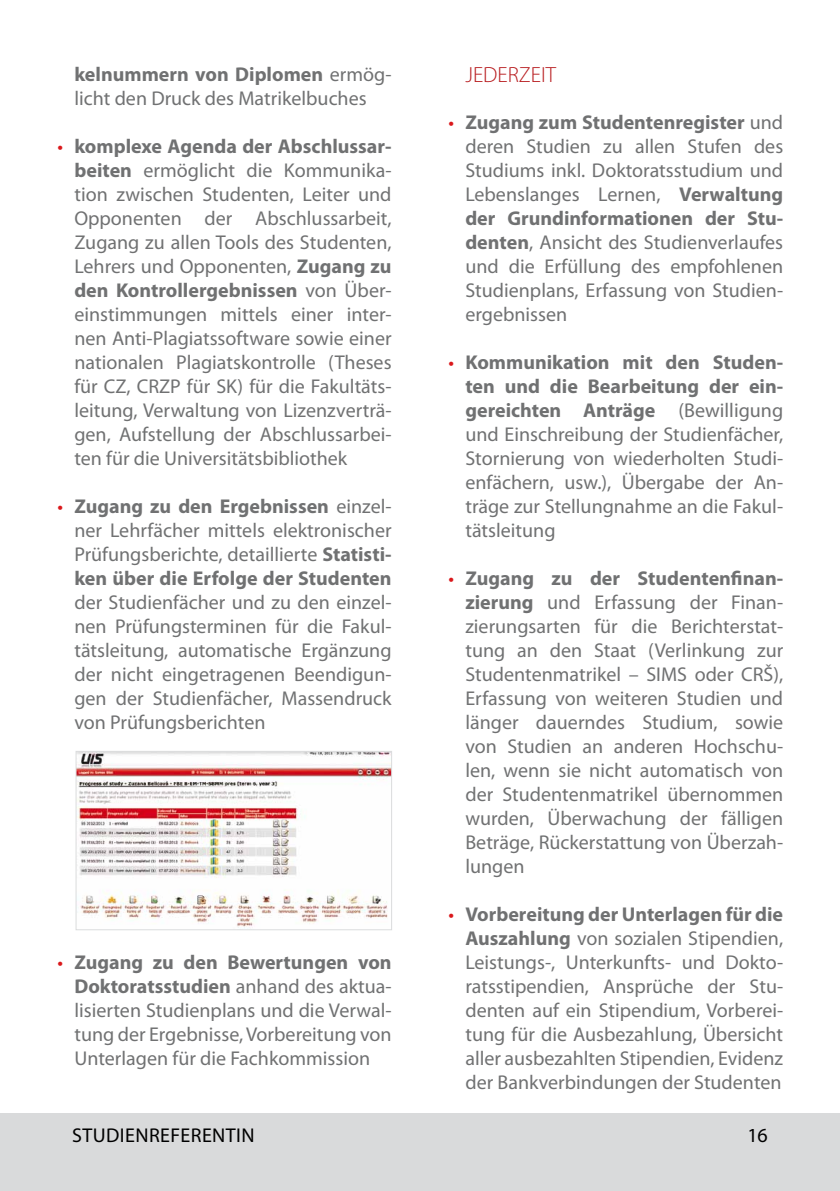
<style>
.page{position:relative;width:840px;height:1191px;background:#fff}
.page>*{position:absolute;margin:0;border:0;box-sizing:border-box;transform-origin:0 0}
.t1{font:300 22px "Myriad Pro";color:#b71a1d}
.t2{font:20px/24px "Myriad Pro";color:#707172;text-align:justify}
.t3{font:20px "Myriad Pro";color:#000}
.s1{font-weight:700}
.s2{color:#da181b}
</style>
<div class="page">
<div style="left:0;top:1113px;width:839px;height:78px;background:#d9dadb"></div>
<img style="left:77px;top:753px;width:313px;height:175px">
<div style="left:75px;top:751px;width:317px;height:179px;border:1px solid #dbdcdd"></div>
<p class="t2" style="left:74px;top:62px;width:318px"><span class="s1">kelnummern von Diplomen</span> ermög&shy;licht den Druck des Matrikelbuches</p>
<p class="t2" style="left:74px;top:134px;width:318px;text-indent:-17px"><span class="s2">•</span> <span class="s1">komplexe Agenda der Abschlussar&shy;beiten</span> ermöglicht die Kommunika&shy;tion zwischen Studenten, Leiter und Opponenten der Abschlussarbeit, Zugang zu allen Tools des Studenten, Lehrers und Opponenten, <span class="s1">Zugang zu den Kontrollergebnissen</span> von Über&shy;einstimmungen mittels einer inter&shy;nen Anti-Plagiatssoftware sowie einer nationalen Plagiatskontrolle (Theses für CZ, CRZP für SK) für die Fakultäts&shy;leitung, Verwaltung von Lizenzverträ&shy;gen, Aufstellung der Abschlussarbei&shy;ten für die Universitätsbibliothek</p>
<p class="t2" style="left:74px;top:494px;width:318px;text-indent:-17px"><span class="s2">•</span> <span class="s1">Zugang zu den Ergebnissen</span> einzel&shy;ner Lehrfächer mittels elektronischer Prüfungsberichte, detaillierte <span class="s1">Statisti&shy;ken über die Erfolge der Studenten</span></p>
<p class="t2" style="left:74px;top:590px;width:318px">der Studienfächer und zu den einzel&shy;nen Prüfungsterminen für die Fakul&shy;tätsleitung, automatische Ergänzung der nicht eingetragenen Beendigun&shy;gen der Studienfächer, Massendruck von Prüfungsberichten</p>
<p class="t2" style="left:74px;top:950px;width:318px;text-indent:-17px"><span class="s2">•</span> <span class="s1">Zugang zu den Bewertungen von Doktoratsstudien</span> anhand des aktua&shy;lisierten Studienplans und die Verwal&shy;tung der Ergebnisse, Vorbereitung von Unterlagen für die Fachkommission</p>
<p class="t1" style="left:465px;top:63px;width:92px">JEDERZEIT</p>
<p class="t2" style="left:465px;top:110px;width:319px;text-indent:-17px"><span class="s2">•</span> <span class="s1">Zugang zum Studentenregister</span> und deren Studien zu allen Stufen des Studiums inkl. Doktoratsstudium und Lebenslanges Lernen, <span class="s1">Verwaltung der Grundinformationen der Stu&shy;denten</span>, Ansicht des Studienverlaufes und die Erfüllung des empfohlenen Studienplans, Erfassung von Studien&shy;ergebnissen</p>
<p class="t2" style="left:465px;top:350px;width:319px;text-indent:-17px"><span class="s2">•</span> <span class="s1">Kommunikation mit den Studen&shy;ten und die Bearbeitung der ein&shy;gereichten Anträge</span> (Bewilligung und Einschreibung der Studienfächer, Stornierung von wiederholten Studi&shy;enfächern, usw.), Übergabe der An&shy;träge zur Stellungnahme an die Fakul&shy;tätsleitung</p>
<p class="t2" style="left:465px;top:566px;width:319px;text-indent:-17px"><span class="s2">•</span> <span class="s1">Zugang zu der Studentenfinan&shy;zierung</span> und Erfassung der Finan&shy;zierungsarten für die Berichterstat&shy;tung an den Staat (Verlinkung zur Studentenmatrikel – SIMS oder CRŠ), Erfassung von weiteren Studien und länger dauerndes Studium, sowie von Studien an anderen Hochschu&shy;len, wenn sie nicht automatisch von der Studentenmatrikel übernommen wurden, Überwachung der fälligen Beträge, Rückerstattung von Überzah&shy;lungen</p>
<p class="t2" style="left:465px;top:902px;width:319px;text-indent:-17px"><span class="s2">•</span> <span class="s1">Vorbereitung der Unterlagen für die Auszahlung</span> von sozialen Stipendien, Leistungs-, Unterkunfts- und Dokto&shy;ratsstipendien, Ansprüche der Stu&shy;denten auf ein Stipendium, Vorberei&shy;tung für die Ausbezahlung, Übersicht aller ausbezahlten Stipendien, Evidenz der Bankverbindungen der Studenten</p>
<p class="t3" style="left:72px;top:1122px;width:22px">Studienreferentin</p>
<p class="t3" style="left:747px;top:1122px;width:22px">16</p>
</div>
